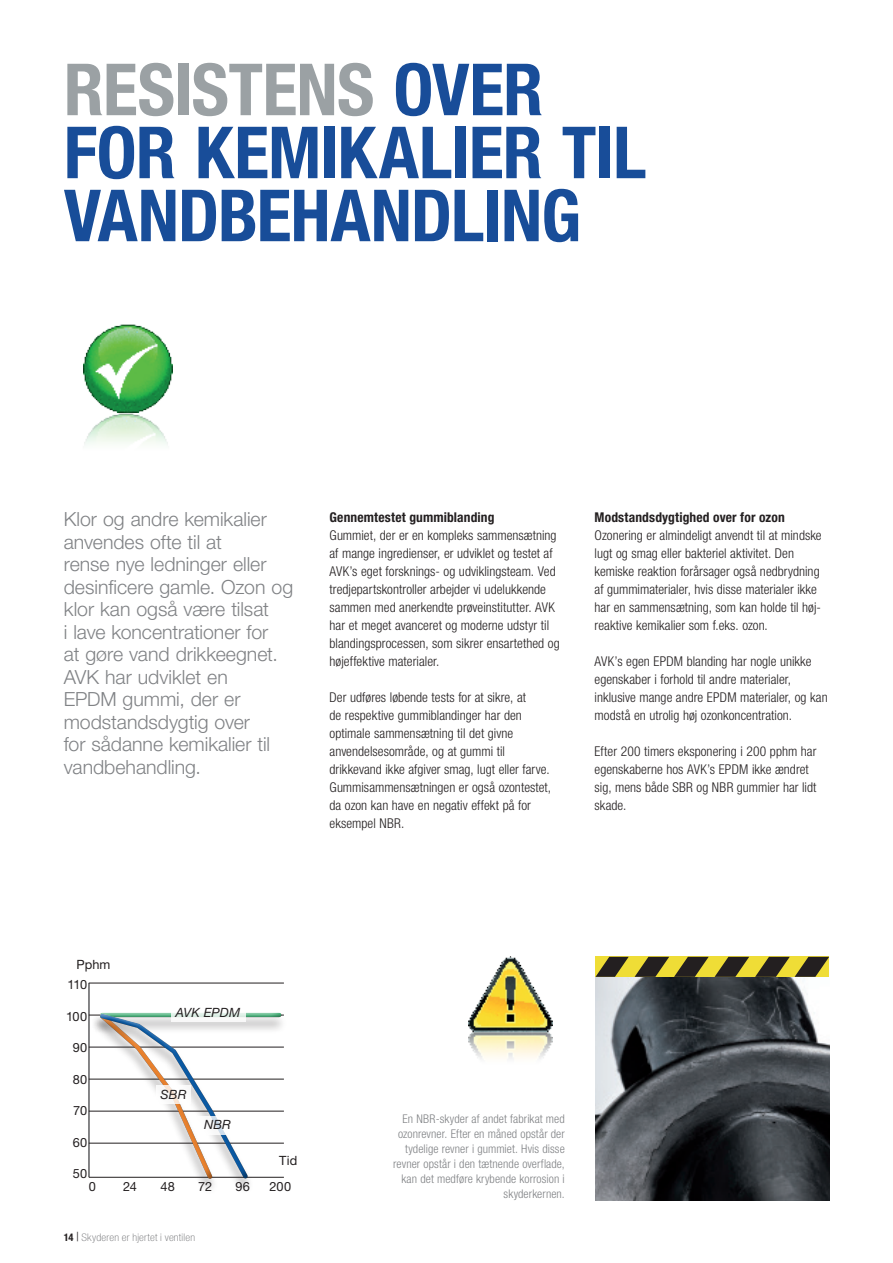
<style>
.page{position:relative;width:893px;height:1263px;background:#fff}
.page>*{position:absolute;margin:0;border:0;box-sizing:border-box;transform-origin:0 0}
.HEADLINE_BLUE_left_s{font:700 condensed 72px/63px "Helvetica Neue LT Pro";letter-spacing:-.01em;color:#184d99}
.INTRO_TEXT{font:300 19.5px/22.5px "Helvetica Neue LT Pro";color:#808285}
.BODY_COPY{font:300 condensed 13.5px/18px "Helvetica Neue LT Pro";letter-spacing:.005em;color:#231f20}
.SUB_HEADLINES{font:700 condensed 13.5px "Helvetica Neue LT Pro";letter-spacing:.01em;color:#231f20}
.brød_u_linie{font:12.75px "Helvetica Neue LT Pro";letter-spacing:.01em;color:#231f20}
.bilede_u_linie{font:italic 12.75px "Helvetica Neue LT Pro";letter-spacing:.01em;color:#231f20}
.IMAGE_TEXT_right{font:300 condensed 12px/15px "Helvetica Neue LT Pro";letter-spacing:.01em;color:#808285;text-align:right}
.t1{font:100 condensed 10.5px "Helvetica Neue LT Pro";letter-spacing:.02em;color:#6c6d70;scale:1.1 1}
.s1{color:#9ba1a4}
.s2{font-weight:700;color:#231f20}
.s3{font-family:"Times New Roman";font-weight:700;font-stretch:normal;color:#231f20}
</style>
<div class="page">
<img style="left:595px;top:977px;width:234px;height:223px">
<hr style="left:89px;top:1177px;width:195px;height:1px;background:#231f20">
<hr style="left:89px;top:983px;width:1px;height:194px;background:#0d0d11">
<hr style="left:89px;top:1143px;width:195px;height:1px;background:#231f20">
<hr style="left:89px;top:1111px;width:195px;height:1px;background:#231f20">
<hr style="left:89px;top:1079px;width:195px;height:1px;background:#231f20">
<hr style="left:89px;top:1047px;width:195px;height:1px;background:#231f20">
<hr style="left:89px;top:983px;width:195px;height:1px;background:#231f20">
<div style="left:89px;top:1009px;width:202px;height:27px;background:#231f20;opacity:.75"></div>
<div style="left:89px;top:1011px;width:97px;height:55px;background:#fff;opacity:.75"></div>
<div style="left:89px;top:1019px;width:169px;height:177px;background:#231f20;opacity:.75"></div>
<div style="left:197px;top:1116px;width:41px;height:18px;background:#fff"></div>
<svg style="left:171px;top:1009px;width:75px;height:13px"></svg>
<svg style="left:156px;top:1085px;width:35px;height:18px"></svg>
<img style="left:83px;top:324px;width:89px;height:121px">
<img style="left:468px;top:957px;width:84px;height:102px">
<div style="left:595px;top:957px;width:234px;height:20px;background:#efdd36"></div>
<svg style="left:595px;top:957px;width:34px;height:20px"></svg>
<svg style="left:635px;top:957px;width:74px;height:20px"></svg>
<svg style="left:715px;top:957px;width:34px;height:20px"></svg>
<svg style="left:755px;top:957px;width:74px;height:20px"></svg>
<p class="HEADLINE_BLUE_left_s" style="left:64px;top:57px;width:584px"><span class="s1">RESISTENS</span> OVER<br>FOR KEMIKALIER TIL<br>VANDBEHANDLING</p>
<p class="INTRO_TEXT" style="left:64px;top:508px;width:231px">Klor og andre kemikalier anvendes ofte til at<br>rense nye ledninger eller desinficere gamle. Ozon og klor kan også være tilsat<br>i lave koncentrationer for<br>at gøre vand drikkeegnet.<br>AVK har udviklet en<br>EPDM gummi, der er modstandsdygtig over<br>for sådanne kemikalier til vandbehandling.</p>
<p class="SUB_HEADLINES" style="left:330px;top:509px;width:166px">Gennemtestet gummiblanding</p>
<p class="BODY_COPY" style="left:330px;top:526px;width:232px">Gummiet, der er en kompleks sammensætning af mange ingredienser, er udviklet og testet af AVK’s eget forsknings- og udviklingsteam. Ved tredjepartskontroller arbejder vi udelukkende sammen med anerkendte prøveinstitutter. AVK har et meget avanceret og moderne udstyr til blandingsprocessen, som sikrer ensartethed og højeffektive materialer.</p>
<p class="BODY_COPY" style="left:330px;top:688px;width:223px">Der udføres løbende tests for at sikre, at<br>de respektive gummiblandinger har den optimale sammensætning til det givne anvendelsesområde, og at gummi til drikkevand ikke afgiver smag, lugt eller farve.<br>Gummisammensætningen er også ozontestet, da ozon kan have en negativ effekt på for eksempel NBR.</p>
<p class="SUB_HEADLINES" style="left:595px;top:509px;width:192px">Modstandsdygtighed over for ozon</p>
<p class="BODY_COPY" style="left:595px;top:526px;width:229px">Ozonering er almindeligt anvendt til at mindske lugt og smag eller bakteriel aktivitet. Den kemiske reaktion forårsager også nedbrydning af gummimaterialer, hvis disse materialer ikke har en sammensætning, som kan holde til høj&shy;reaktive kemikalier som f.eks. ozon.</p>
<p class="BODY_COPY" style="left:595px;top:652px;width:235px">AVK’s egen EPDM blanding har nogle unikke egenskaber i forhold til andre materialer, inklusive mange andre EPDM materialer, og kan modstå en utrolig høj ozonkoncentration.</p>
<p class="BODY_COPY" style="left:595px;top:742px;width:223px">Efter 200 timers eksponering i 200 pphm har egenskaberne hos AVK’s EPDM ikke ændret sig, mens både SBR og NBR gummier har lidt skade.</p>
<p class="brød_u_linie" style="left:76px;top:956px;width:36px">Pphm</p>
<p class="brød_u_linie" style="left:68px;top:977px;width:21px">110</p>
<p class="brød_u_linie" style="left:66px;top:1009px;width:23px">100</p>
<p class="brød_u_linie" style="left:73px;top:1040px;width:16px">90</p>
<p class="brød_u_linie" style="left:73px;top:1072px;width:16px">80</p>
<p class="brød_u_linie" style="left:73px;top:1103px;width:16px">70</p>
<p class="brød_u_linie" style="left:73px;top:1135px;width:16px">60</p>
<p class="brød_u_linie" style="left:73px;top:1166px;width:16px">50</p>
<p class="bilede_u_linie" style="left:175px;top:1005px;width:66px">AVK EPDM</p>
<p class="bilede_u_linie" style="left:160px;top:1086px;width:27px">SBR</p>
<p class="bilede_u_linie" style="left:204px;top:1117px;width:28px">NBR</p>
<p class="brød_u_linie" style="left:279px;top:1153px;width:20px">Tid</p>
<p class="brød_u_linie" style="left:89px;top:1179px;width:9px">0</p>
<p class="brød_u_linie" style="left:123px;top:1179px;width:15px">24</p>
<p class="brød_u_linie" style="left:160px;top:1179px;width:16px">48</p>
<p class="brød_u_linie" style="left:198px;top:1179px;width:16px">72</p>
<p class="brød_u_linie" style="left:236px;top:1179px;width:16px">96</p>
<p class="brød_u_linie" style="left:270px;top:1179px;width:23px">200</p>
<p class="t1" style="left:64px;top:1231px;width:121px"><span class="s2">14</span> <span class="s3">|</span> Skyderen er hjertet i ventilen</p>
<p class="IMAGE_TEXT_right" style="left:393px;top:1111px;width:173px">En NBR-skyder af andet fabrikat med ozonrevner. Efter en måned opstår der tydelige revner i gummiet. Hvis disse revner opstår i den tætnende overflade, kan det medføre krybende korrosion i skyderkernen.</p>
</div>
